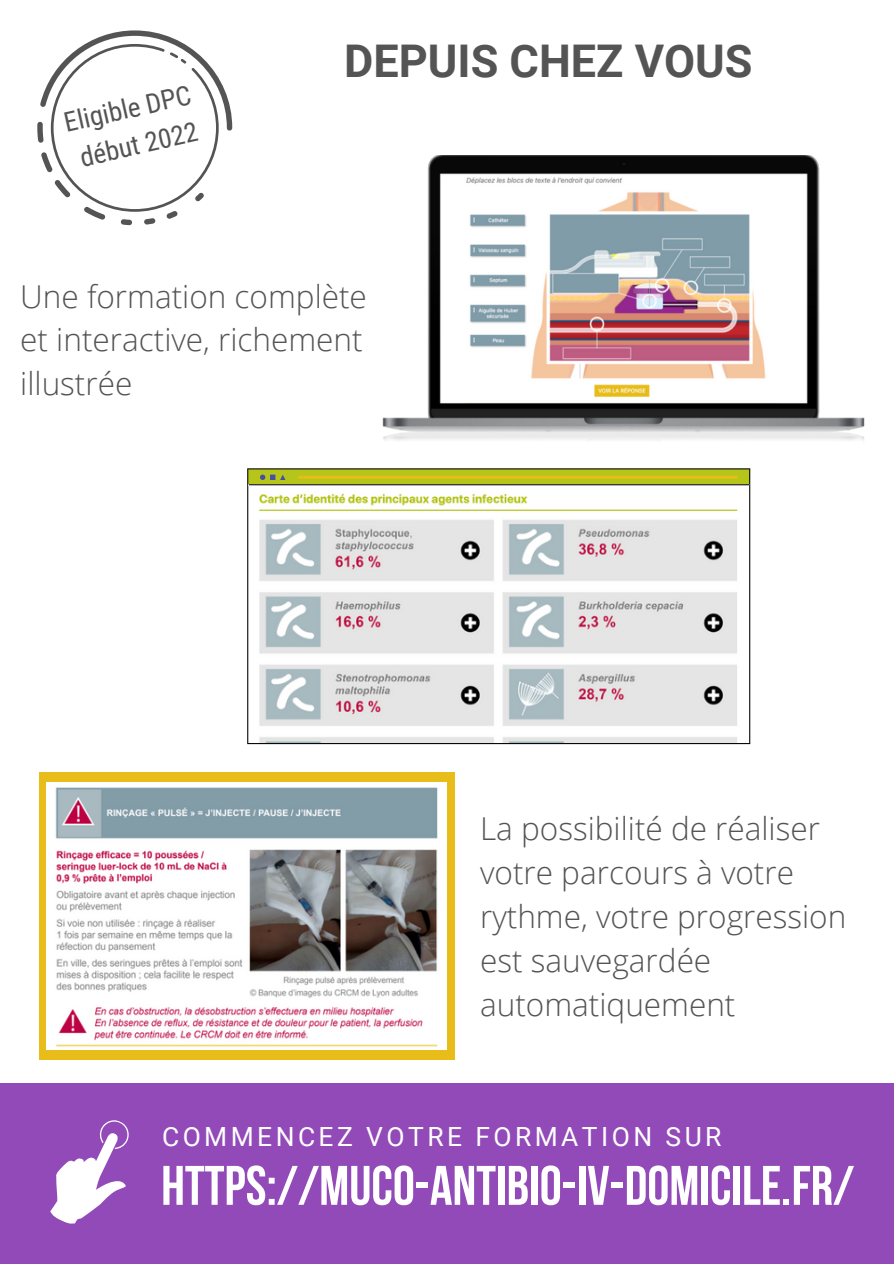
<style>
.page{position:relative;width:894px;height:1264px;background:#fff}
.page>*{position:absolute;margin:0;border:0;box-sizing:border-box;transform-origin:0 0}
.t1{font:700 55.5px "Bebas Neue";color:#fff}
.t2{font:700 45px "Roboto";color:#545454}
.t3{font:300 31.5px/44px "Open Sans";color:#545454}
.t4{font:27px "Roboto Condensed";color:#545454}
.t5{font:26.4px "Roboto";letter-spacing:.13em;color:#fff}
</style>
<div class="page">
<div style="left:0;top:1083px;width:893px;height:180px;background:#934ab9"></div>
<svg style="left:50px;top:1120px;width:79px;height:104px"></svg>
<svg style="left:37px;top:30px;width:195px;height:195px"></svg>
<img style="left:382px;top:155px;width:483px;height:286px">
<svg style="left:247px;top:468px;width:503px;height:276px;fill:#e5e5e5"></svg>
<svg style="left:260px;top:474px;width:25px;height:6px"></svg>
<hr style="left:297px;top:476px;width:441px;height:2px;background:#e8bd19">
<div style="left:39px;top:772px;width:415px;height:287px;background:#e8bd19"></div>
<img style="left:47px;top:782px;width:400px;height:267px">
<p class="t4" style="left:61px;top:108px;width:131px;rotate:-13deg">Eligible DPC</p>
<p class="t4" style="left:77px;top:143px;width:121px;rotate:-13deg">début 2022</p>
<p class="t2" style="left:344px;top:35px;width:409px">DEPUIS CHEZ VOUS</p>
<p class="t3" style="left:20px;top:273px;width:348px">Une formation complète et interactive, richement illustrée</p>
<p class="t3" style="left:480px;top:805px;width:367px">La possibilité de réaliser votre parcours à votre rythme, votre progression est sauvegardée automatiquement</p>
<p class="t5" style="left:162px;top:1121px;width:560px">COMMENCEZ VOTRE FORMATION SUR</p>
<p class="t1" style="left:161px;top:1163px;width:694px">HTTPS://MUCO-ANTIBIO-IV-DOMICILE.FR/</p>
</div>
